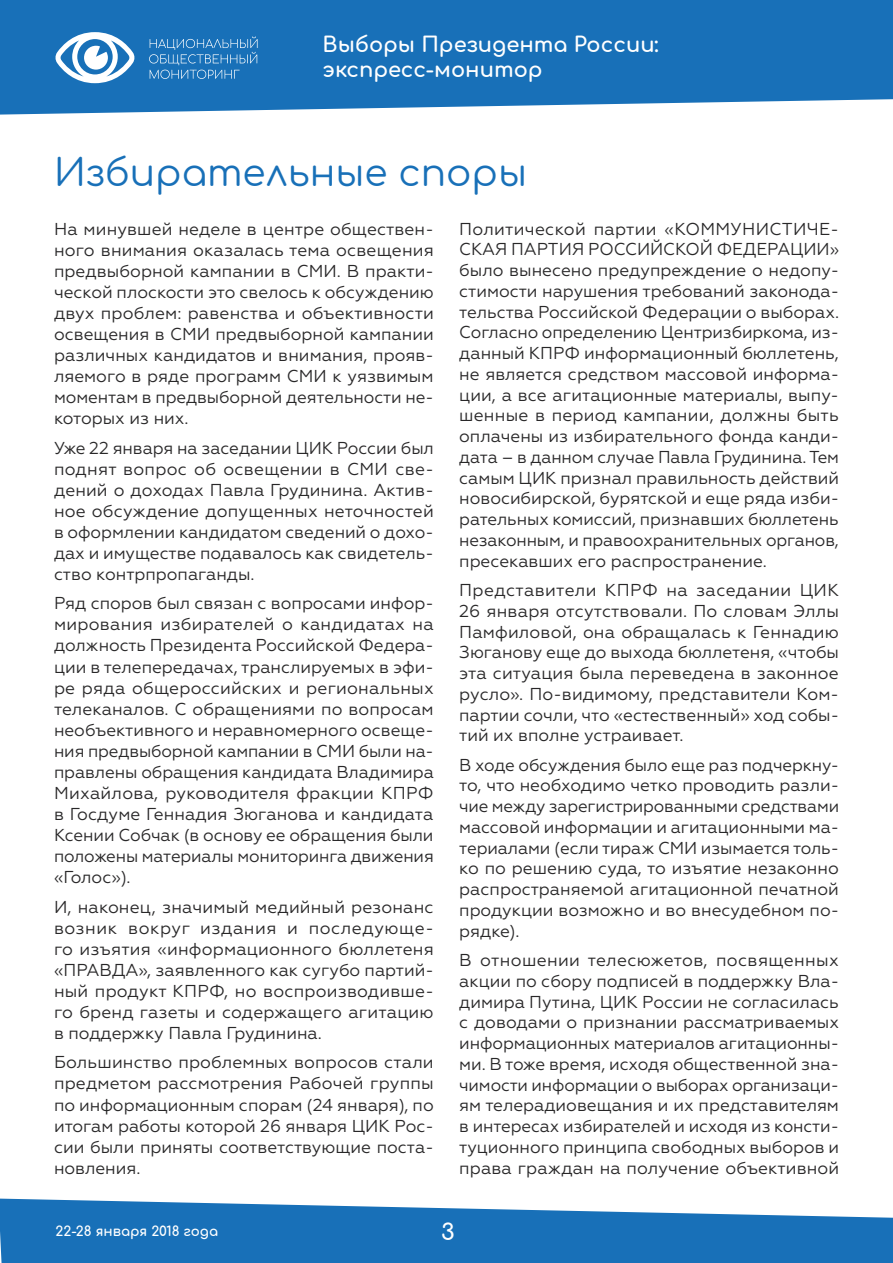
<style>
.page{position:relative;width:893px;height:1263px;background:#fff}
.page>*{position:absolute;margin:0;border:0;box-sizing:border-box;transform-origin:0 0}
.t1{font:37.5px "Comfortaa";color:#1870b8}
.t2{font:700 22.5px "Comfortaa";color:#fff}
.t3{font:700 21px/25.2px "Comfortaa";color:#fff}
.t4{font:17.25px/20.7px "Geometria";color:#292829;text-align:justify}
.t5{font:700 13.5px "Comfortaa";color:#fff}
</style>
<div class="page">
<svg style="left:0;top:0;width:893px;height:115px;background:#297bbd"></svg>
<svg style="left:0;top:1198px;width:893px;height:65px;background:#3c86c3"></svg>
<svg style="left:149px;top:36px;width:109px;height:43px;background:#3481c0"></svg>
<svg style="left:55px;top:32px;width:80px;height:51px"></svg>
<p class="t3" style="left:323px;top:30px;width:338px">Выборы Президента России: экспресс-монитор</p>
<h1 class="t1" style="left:54px;top:139px;width:475px">Избирательные споры</h1>
<p class="t4" style="left:54px;top:218px;width:381px">На минувшей неделе в центре обществен&shy;ного внимания оказалась тема освещения предвыборной кампании в СМИ. В практи&shy;ческой плоскости это свелось к обсуждению двух проблем: равенства и объективности освещения в СМИ предвыборной кампании различных кандидатов и внимания, прояв&shy;ляемого в ряде программ СМИ к уязвимым моментам в предвыборной деятельности не&shy;которых из них.</p>
<p class="t4" style="left:54px;top:437px;width:381px">Уже 22 января на заседании ЦИК России был поднят вопрос об освещении в СМИ све&shy;дений о доходах Павла Грудинина. Актив&shy;ное обсуждение допущенных неточностей в оформлении кандидатом сведений о дохо&shy;дах и имуществе подавалось как свидетель&shy;ство контрпропаганды.</p>
<p class="t4" style="left:54px;top:593px;width:381px">Ряд споров был связан с вопросами инфор&shy;мирования избирателей о кандидатах на должность Президента Российской Федера&shy;ции в телепередачах, транслируемых в эфи&shy;ре ряда общероссийских и региональных телеканалов. С обращениями по вопросам необъективного и неравномерного освеще&shy;ния предвыборной кампании в СМИ были на&shy;правлены обращения кандидата Владимира Михайлова, руководителя фракции КПРФ в Госдуме Геннадия Зюганова и кандидата Ксении Собчак (в основу ее обращения были положены материалы мониторинга движения «Голос»).</p>
<p class="t4" style="left:54px;top:896px;width:381px">И, наконец, значимый медийный резонанс возник вокруг издания и последующе&shy;го изъятия «информационного бюллетеня «ПРАВДА», заявленного как сугубо партий&shy;ный продукт КПРФ, но воспроизводивше&shy;го бренд газеты и содержащего агитацию в поддержку Павла Грудинина.</p>
<p class="t4" style="left:54px;top:1052px;width:381px">Большинство проблемных вопросов стали предметом рассмотрения Рабочей группы по информационным спорам (24 января), по итогам работы которой 26 января ЦИК Рос&shy;сии были приняты соответствующие поста&shy;новления.</p>
<p class="t4" style="left:459px;top:218px;width:381px">Политической партии «КОММУНИСТИЧЕ-СКАЯ ПАРТИЯ РОССИЙСКОЙ ФЕДЕРАЦИИ» было вынесено предупреждение о недопу&shy;стимости нарушения требований законода&shy;тельства Российской Федерации о выборах.<br>Согласно определению Центризбиркома, из&shy;данный КПРФ информационный бюллетень, не является средством массовой информа&shy;ции, а все агитационные материалы, выпу&shy;шенные в период кампании, должны быть оплачены из избирательного фонда канди&shy;дата – в данном случае Павла Грудинина. Тем самым ЦИК признал правильность действий новосибирской, бурятской и еще ряда изби&shy;рательных комиссий, признавших бюллетень незаконным, и правоохранительных органов, пресекавших его распространение.</p>
<p class="t4" style="left:459px;top:580px;width:381px">Представители КПРФ на заседании ЦИК 26 января отсутствовали. По словам Эллы Памфиловой, она обращалась к Геннадию Зюганову еще до выхода бюллетеня, «чтобы эта ситуация была переведена в законное русло». По-видимому, представители Ком&shy;партии сочли, что «естественный» ход собы&shy;тий их вполне устраивает.</p>
<p class="t4" style="left:459px;top:754px;width:381px">В ходе обсуждения было еще раз подчеркну&shy;то, что необходимо четко проводить разли&shy;чие между зарегистрированными средствами массовой информации и агитационными ма&shy;териалами (если тираж СМИ изымается толь&shy;ко по решению суда, то изъятие незаконно распространяемой агитационной печатной продукции возможно и во внесудебном по&shy;рядке).</p>
<p class="t4" style="left:459px;top:950px;width:381px">В отношении телесюжетов, посвященных акции по сбору подписей в поддержку Вла&shy;димира Путина, ЦИК России не согласилась с доводами о признании рассматриваемых информационных материалов агитационны&shy;ми. В тоже время, исходя общественной зна&shy;чимости информации о выборах организаци&shy;ям телерадиовещания и их представителям в интересах избирателей и исходя из консти&shy;туционного принципа свободных выборов и права граждан на получение объективной</p>
<p class="t5" style="left:55px;top:1219px;width:164px">22-28 января 2018 года</p>
<h2 class="t2" style="left:441px;top:1211px;width:15px">3</h2>
</div>
